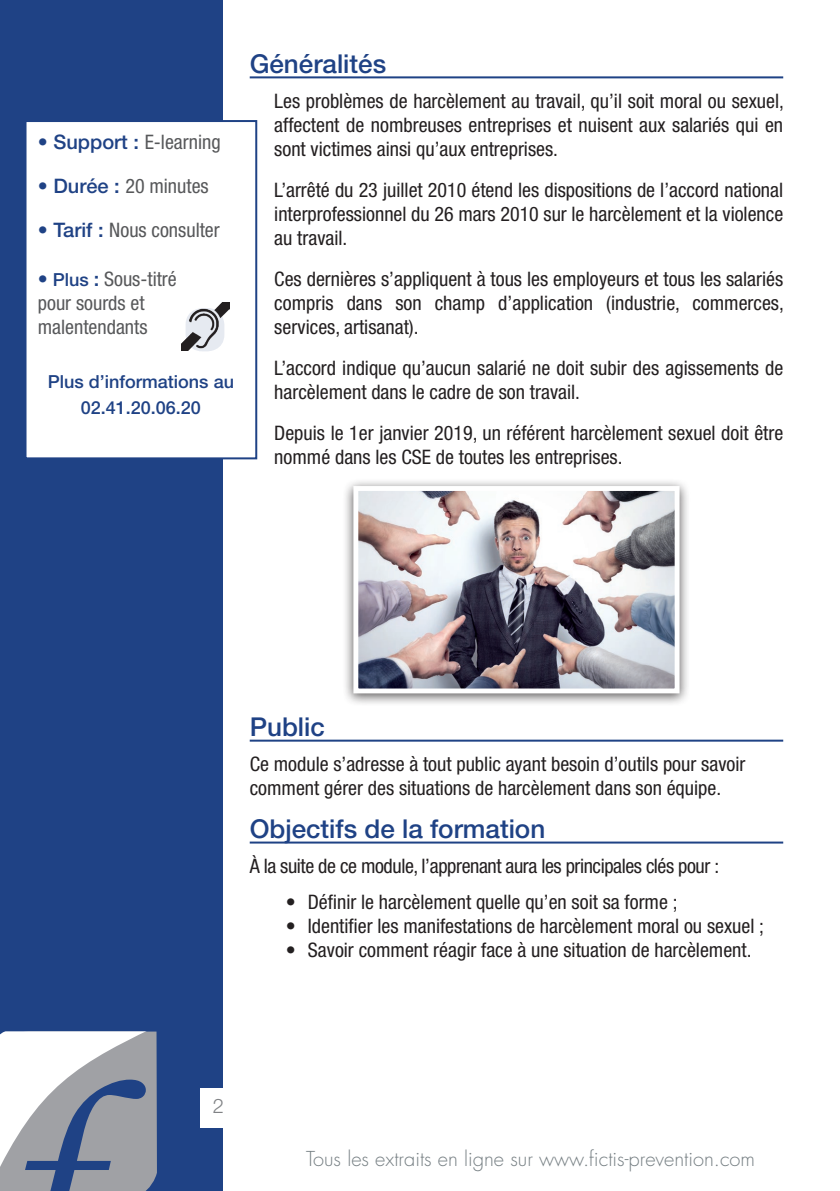
<style>
.page{position:relative;width:840px;height:1191px;background:#fff}
.page>*{position:absolute;margin:0;border:0;box-sizing:border-box;transform-origin:0 0}
.t1{font:500 26px "Helvetica Neue";color:#1f4285}
.t2{font:condensed 20px/24px "Helvetica Neue";color:#231f20;text-align:justify}
.t3{font:condensed 20px/24px "Helvetica Neue";color:#57585a}
.t4{font:condensed 20px "Helvetica Neue";letter-spacing:-.02em;color:#231f20}
.t5{font:300 20px "Futura";color:#767f83}
.t6{font:300 20px "Helvetica Neue LT Std";color:#808285}
.t7{font:500 18px/26.4px "Helvetica Neue";color:#1f4285;text-align:center}
.s1{font-weight:500;font-stretch:normal;color:#1f4285}
.s2{font-weight:500;font-stretch:normal;font-size:18px;color:#1f4285}
</style>
<div class="page">
<div style="left:0;top:0;width:222px;height:1191px;background:#1f4285"></div>
<div style="left:200px;top:1088px;width:37px;height:40px;background:#fff"></div>
<svg style="left:0;top:1031px;width:157px;height:160px;background:#abb0bb"></svg>
<hr style="left:249px;top:76px;width:533px;height:2px;background:#1f4285">
<hr style="left:249px;top:739px;width:533px;height:2px;background:#1f4285">
<hr style="left:249px;top:841px;width:533px;height:2px;background:#1f4285">
<div style="left:342px;top:478px;width:348px;height:229px;background:#231f20;opacity:.75"></div>
<img style="left:359px;top:492px;width:314px;height:195px">
<div style="left:353px;top:486px;width:326px;height:207px;border:5px solid #fff"></div>
<div style="left:25px;top:121px;width:231px;height:337px;background:#fff"></div>
<div style="left:24px;top:120px;width:233px;height:339px;border:2px solid #1f4285"></div>
<div style="left:185px;top:308px;width:39px;height:43px;border:2px solid #1f4285;border-radius:16px"></div>
<img style="left:182px;top:302px;width:47px;height:48px">
<p class="t3" style="left:38px;top:130px;width:184px"><span class="s1">• Support :</span> E-learning</p>
<p class="t3" style="left:38px;top:174px;width:172px"><span class="s1">• Durée :</span> 20 minutes</p>
<p class="t3" style="left:38px;top:217px;width:183px"><span class="s1">• Tarif :</span> Nous consulter</p>
<p class="t3" style="left:38px;top:267px;width:140px"><span class="s1">•</span> <span class="s2">Plus</span> <span class="s1">:</span> Sous-titré pour sourds et malentendants</p>
<p class="t7" style="left:48px;top:368px;width:188px">Plus d’informations au<br>02.41.20.06.20</p>
<h1 class="t1" style="left:249px;top:48px;width:138px">Généralités</h1>
<p class="t2" style="left:274px;top:89px;width:511px">Les problèmes de harcèlement au travail, qu’il soit moral ou sexuel, affectent de nombreuses entreprises et nuisent aux salariés qui en sont victimes ainsi qu’aux entreprises.</p>
<p class="t2" style="left:274px;top:178px;width:510px">L’arrêté du 23 juillet 2010 étend les dispositions de l’accord national interprofessionnel du 26 mars 2010 sur le harcèlement et la violence au travail.</p>
<p class="t2" style="left:274px;top:267px;width:511px">Ces dernières s’appliquent à tous les employeurs et tous les salariés compris dans son champ d’application (industrie, commerces, services, artisanat).</p>
<p class="t2" style="left:274px;top:356px;width:510px">L’accord indique qu’aucun salarié ne doit subir des agissements de harcèlement dans le cadre de son travail.</p>
<p class="t2" style="left:274px;top:421px;width:510px">Depuis le 1er janvier 2019, un référent harcèlement sexuel doit être nommé dans les CSE de toutes les entreprises.</p>
<h1 class="t1" style="left:249px;top:711px;width:77px">Public</h1>
<p class="t2" style="left:249px;top:752px;width:497px">Ce module s’adresse à tout public ayant besoin d’outils pour savoir comment gérer des situations de harcèlement dans son équipe.</p>
<h1 class="t1" style="left:249px;top:813px;width:297px">Objectifs de la formation</h1>
<p class="t4" style="left:249px;top:854px;width:470px">À la suite de ce module, l’apprenant aura les principales clés pour :</p>
<p class="t2" style="left:285px;top:889px;width:393px">• Définir le harcèlement quelle qu’en soit sa forme ;</p>
<p class="t2" style="left:285px;top:913px;width:479px">• Identifier les manifestations de harcèlement moral ou sexuel ;</p>
<p class="t2" style="left:285px;top:937px;width:467px">• Savoir comment réagir face à une situation de harcèlement.</p>
<p class="t6" style="left:213px;top:1093px;width:13px">2</p>
<p class="t5" style="left:306px;top:1145px;width:450px">Tous les extraits en ligne sur www.fictis-prevention.com</p>
</div>
